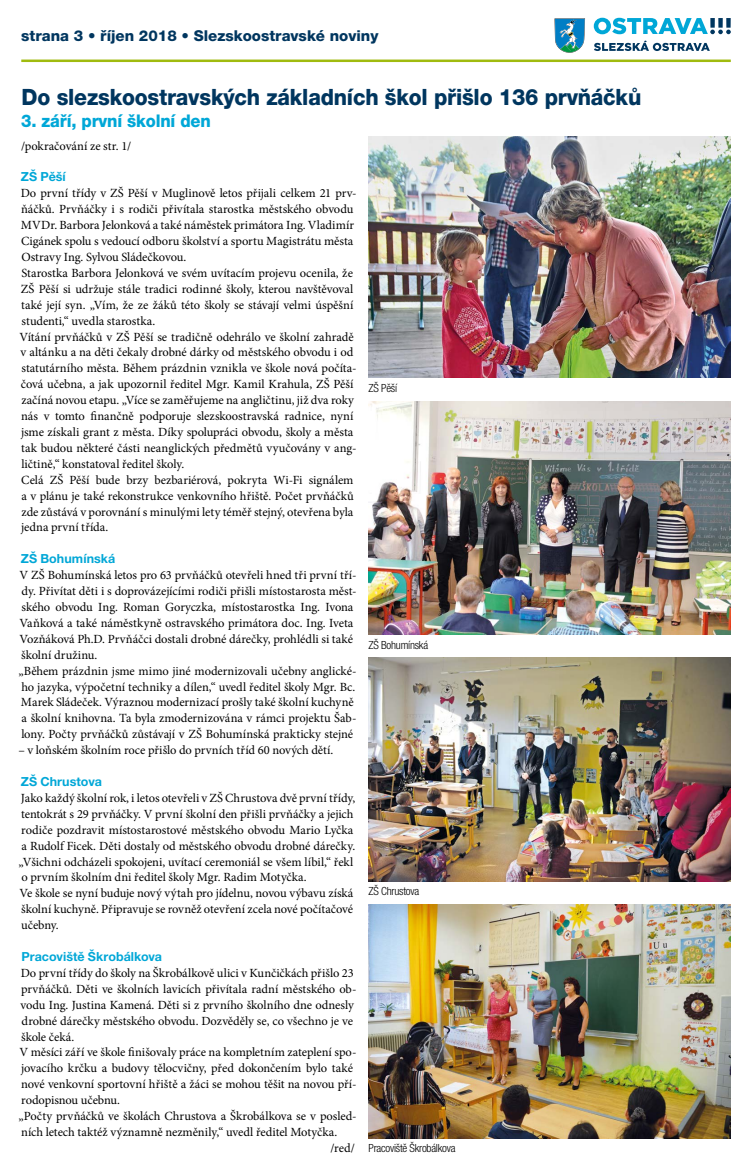
<style>
.page{position:relative;width:745px;height:1170px;background:#fff}
.page>*{position:absolute;margin:0;border:0;box-sizing:border-box;transform-origin:0 0}
.t1{font:800 22.5px "Helvetica Neue LT Pro";letter-spacing:-.01em;color:#00365f;scale:.94 1}
.t2{font:800 17.5px "Helvetica Neue LT Pro";letter-spacing:-.01em;color:#00a7d7;scale:.94 1}
.t3{font:800 15px "Helvetica Neue LT Pro";color:#00365f}
.t4{font:12.5px/15.9px "Minion Pro";letter-spacing:-.005em;color:#000}
.t5{font:700 12.5px "Helvetica Neue LT Pro";letter-spacing:.005em;color:#00a7d7}
.t6{font:300 condensed 11.25px "Helvetica Neue LT Pro";letter-spacing:-.02em;color:#000}
</style>
<div class="page">
<svg style="left:554px;top:18px;width:31px;height:35px"></svg>
<svg style="left:593px;top:18px;width:137px;height:16px"></svg>
<svg style="left:594px;top:40px;width:115px;height:11px"></svg>
<hr style="left:21px;top:60px;width:709px;height:2px;background:#a0bb0f">
<img style="left:368px;top:401px;width:362px;height:233px">
<img style="left:368px;top:657px;width:362px;height:224px">
<img style="left:368px;top:137px;width:362px;height:241px">
<img style="left:368px;top:904px;width:362px;height:233px">
<p class="t3" style="left:21px;top:27px;width:358px">strana 3 • říjen 2018 • Slezskoostravské noviny</p>
<h1 class="t1" style="left:22px;top:83px;width:660px">Do slezskoostravských základních škol přišlo 136 prvňáčků</h1>
<h2 class="t2" style="left:21px;top:110px;width:203px">3. září, první školní den</h2>
<p class="t4" style="left:21px;top:138px;width:111px">/pokračování ze str. 1/</p>
<p class="t5" style="left:21px;top:169px;width:46px">ZŠ Pěší</p>
<p class="t4" style="left:19px;top:185px;width:338px">Do první třídy v ZŠ Pěší v Muglinově letos přijali celkem 21 prv&shy;ňáčků. Prvňáčky i s rodiči přivítala starostka městského obvodu MVDr. Barbora Jelonková a také náměstek primátora Ing. Vladimír Cigánek spolu s vedoucí odboru školství a sportu Magistrátu města Ostravy Ing. Sylvou Sládečkovou.<br>Starostka Barbora Jelonková ve svém uvítacím projevu ocenila, že ZŠ Pěší si udržuje stále tradici rodinné školy, kterou navštěvoval také její syn. „Vím, že ze žáků této školy se stávají velmi úspěšní studenti,“ uvedla starostka.<br>Vítání prvňáčků v ZŠ Pěší se tradičně odehrálo ve školní zahradě v altánku a na děti čekaly drobné dárky od městského obvodu i od statutárního města. Během prázdnin vznikla ve škole nová počíta&shy;čová učebna, a jak upozornil ředitel Mgr. Kamil Krahula, ZŠ Pěší začíná novou etapu. „Více se zaměřujeme na angličtinu, již dva roky nás v tomto finančně podporuje slezskoostravská radnice, nyní jsme získali grant z města. Díky spolupráci obvodu, školy a města tak budou některé části neanglických předmětů vyučovány v ang&shy;ličtině,“ konstatoval ředitel školy.<br>Celá ZŠ Pěší bude brzy bezbariérová, pokryta Wi-Fi signálem a v plánu je také rekonstrukce venkovního hřiště. Počet prvňáčků zde zůstává v porovnání s minulými lety téměř stejný, otevřena byla jedna první třída.</p>
<p class="t5" style="left:21px;top:551px;width:96px">ZŠ Bohumínská</p>
<p class="t4" style="left:19px;top:567px;width:339px">V ZŠ Bohumínská letos pro 63 prvňáčků otevřeli hned tři první tří&shy;dy. Přivítat děti i s doprovázejícími rodiči přišli místostarosta měst&shy;ského obvodu Ing. Roman Goryczka, místostarostka Ing. Ivona Vaňková a také náměstkyně ostravského primátora doc. Ing. Iveta Vozňáková Ph.D. Prvňáčci dostali drobné dárečky, prohlédli si také školní družinu.<br>„Během prázdnin jsme mimo jiné modernizovali učebny anglické&shy;ho jazyka, výpočetní techniky a dílen,“ uvedl ředitel školy Mgr. Bc.<br>Marek Sládeček. Výraznou modernizací prošly také školní kuchyně a školní knihovna. Ta byla zmodernizována v rámci projektu Šab&shy;lony. Počty prvňáčků zůstávají v ZŠ Bohumínská prakticky stejné</p>
<p class="t4" style="left:18px;top:742px;width:316px">– v loňském školním roce přišlo do prvních tříd 60 nových dětí.</p>
<p class="t5" style="left:21px;top:773px;width:82px">ZŠ Chrustova</p>
<p class="t4" style="left:19px;top:790px;width:338px">Jako každý školní rok, i letos otevřeli v ZŠ Chrustova dvě první třídy, tentokrát s 29 prvňáčky. V první školní den přišli prvňáčky a jejich rodiče pozdravit místostarostové městského obvodu Mario Lyčka a Rudolf Ficek. Děti dostaly od městského obvodu drobné dárečky. „Všichni odcházeli spokojeni, uvítací ceremoniál se všem líbil,“ řekl o prvním školním dni ředitel školy Mgr. Radim Motyčka.<br>Ve škole se nyní buduje nový výtah pro jídelnu, novou výbavu získá školní kuchyně. Připravuje se rovněž otevření zcela nové počítačové učebny.</p>
<p class="t5" style="left:21px;top:948px;width:142px">Pracoviště Škrobálkova</p>
<p class="t4" style="left:21px;top:964px;width:334px">Do první třídy do školy na Škrobálkově ulici v Kunčičkách přišlo 23</p>
<p class="t4" style="left:21px;top:980px;width:336px">prvňáčků. Děti ve školních lavicích přivítala radní městského ob-</p>
<p class="t4" style="left:21px;top:996px;width:335px">vodu Ing. Justina Kamená. Děti si z prvního školního dne odnesly</p>
<p class="t4" style="left:22px;top:1012px;width:333px">drobné dárečky městského obvodu. Dozvěděly se, co všechno je ve</p>
<p class="t4" style="left:21px;top:1028px;width:55px">škole čeká.</p>
<p class="t4" style="left:19px;top:1044px;width:338px">V měsíci září ve škole finišovaly práce na kompletním zateplení spo-</p>
<p class="t4" style="left:21px;top:1060px;width:333px">jovacího krčku a budovy tělocvičny, před dokončením bylo také</p>
<p class="t4" style="left:21px;top:1076px;width:336px">nové venkovní sportovní hřiště a žáci se mohou těšit na novou pří-</p>
<p class="t4" style="left:21px;top:1092px;width:100px">rodopisnou učebnu.</p>
<p class="t4" style="left:19px;top:1108px;width:339px">„Počty prvňáčků ve školách Chrustova a Škrobálkova se v posled-</p>
<p class="t4" style="left:21px;top:1123px;width:317px">ních letech taktéž významně nezměnily,“ uvedl ředitel Motyčka.</p>
<p class="t4" style="left:330px;top:1139px;width:26px">/red/</p>
<p class="t6" style="left:368px;top:382px;width:30px">ZŠ Pěší</p>
<p class="t6" style="left:368px;top:638px;width:61px">ZŠ Bohumínská</p>
<p class="t6" style="left:368px;top:884px;width:52px">ZŠ Chrustova</p>
<p class="t6" style="left:368px;top:1141px;width:88px">Pracoviště Škrobálkova</p>
</div>
